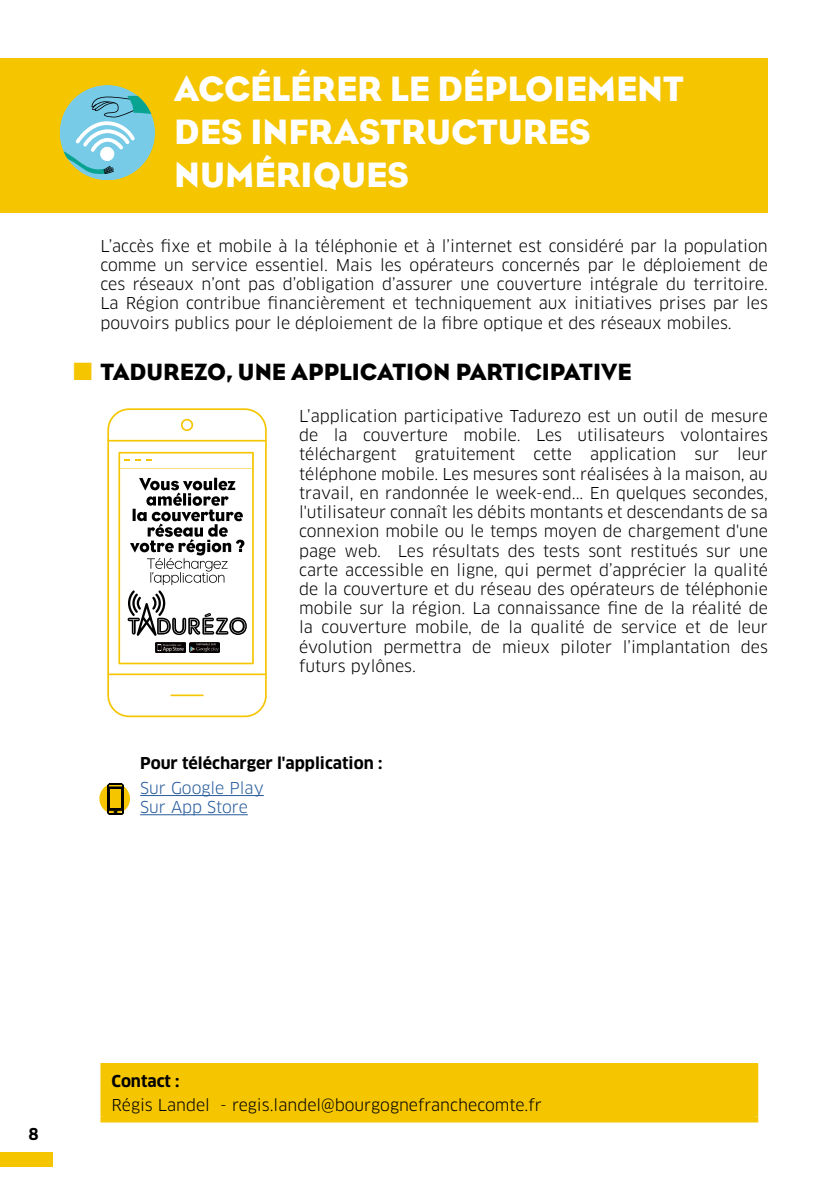
<style>
.page{position:relative;width:840px;height:1191px;background:#fff}
.page>*{position:absolute;margin:0;border:0;box-sizing:border-box;transform-origin:0 0}
.t1{font:36px/43.2px "Eagle";color:#fff}
.t2{font:24px "Eagle";color:#000}
.t3{font:16px/19.2px "Clan Pro";color:#000;text-align:justify}
.t4{font:700 16px "Clan Pro";color:#000}
.t5{font:16px/19.2px "Clan Pro";color:#275b9b}
</style>
<div class="page">
<div style="left:0;top:1152px;width:52px;height:14px;background:#f5c500"></div>
<div style="left:0;top:58px;width:767px;height:155px;background:#f5c500"></div>
<hr style="left:140px;top:795px;width:124px;height:1px;background:#275b9b">
<hr style="left:140px;top:814px;width:108px;height:1px;background:#275b9b">
<div style="left:103px;top:1066px;width:651px;height:53px;background:#f5c500"></div>
<div style="left:100px;top:1063px;width:657px;height:6px;background:#f5c500"></div>
<div style="left:100px;top:1069px;width:6px;height:47px;background:#f5c500"></div>
<div style="left:751px;top:1069px;width:6px;height:47px;background:#f5c500"></div>
<div style="left:100px;top:1116px;width:657px;height:6px;background:#f5c500"></div>
<svg style="left:107px;top:408px;width:159px;height:309px"></svg>
<svg style="left:181px;top:419px;width:12px;height:12px"></svg>
<svg style="left:118px;top:452px;width:136px;height:212px"></svg>
<div style="left:99px;top:783px;width:31px;height:31px;background:#f5c500;border-radius:50%"></div>
<svg style="left:107px;top:783px;width:17px;height:32px"></svg>
<svg style="left:60px;top:85px;width:95px;height:95px"></svg>
<h1 class="t1" style="left:174px;top:66px;width:511px">ACCÉLÉRER LE DÉPLOIEMENT<br>DES INFRASTRUCTURES<br>NUMÉRIQUES</h1>
<p class="t3" style="left:100px;top:236px;width:668px">L’accès fixe et mobile à la téléphonie et à l’internet est considéré par la population comme un service essentiel. Mais les opérateurs concernés par le déploiement de ces réseaux n’ont pas d’obligation d’assurer une couverture intégrale du territoire.<br>La Région contribue financièrement et techniquement aux initiatives prises par les pouvoirs publics pour le déploiement de la fibre optique et des réseaux mobiles.</p>
<h2 class="t2" style="left:100px;top:357px;width:532px">TADUREZO, UNE APPLICATION PARTICIPATIVE</h2>
<p class="t3" style="left:299px;top:406px;width:470px">L’application participative Tadurezo est un outil de mesure de la couverture mobile. Les utilisateurs volontaires téléchargent gratuitement cette application sur leur téléphone mobile. Les mesures sont réalisées à la maison, au travail, en randonnée le week-end... En quelques secondes, l'utilisateur connaît les débits montants et descendants de sa connexion mobile ou le temps moyen de chargement d'une page web. Les résultats des tests sont restitués sur une carte accessible en ligne, qui permet d’apprécier la qualité de la couverture et du réseau des opérateurs de téléphonie mobile sur la région. La connaissance fine de la réalité de la couverture mobile, de la qualité de service et de leur évolution permettra de mieux piloter l’implantation des futurs pylônes.</p>
<p class="t4" style="left:140px;top:754px;width:243px">Pour télécharger l'application :</p>
<p class="t5" style="left:140px;top:778px;width:125px">Sur Google Play<br>Sur App Store</p>
<p class="t4" style="left:28px;top:1124px;width:12px">8</p>
<p class="t4" style="left:111px;top:1071px;width:70px">Contact :</p>
<p class="t3" style="left:111px;top:1096px;width:431px">Régis Landel - regis.landel@bourgognefranchecomte.fr</p>
</div>
